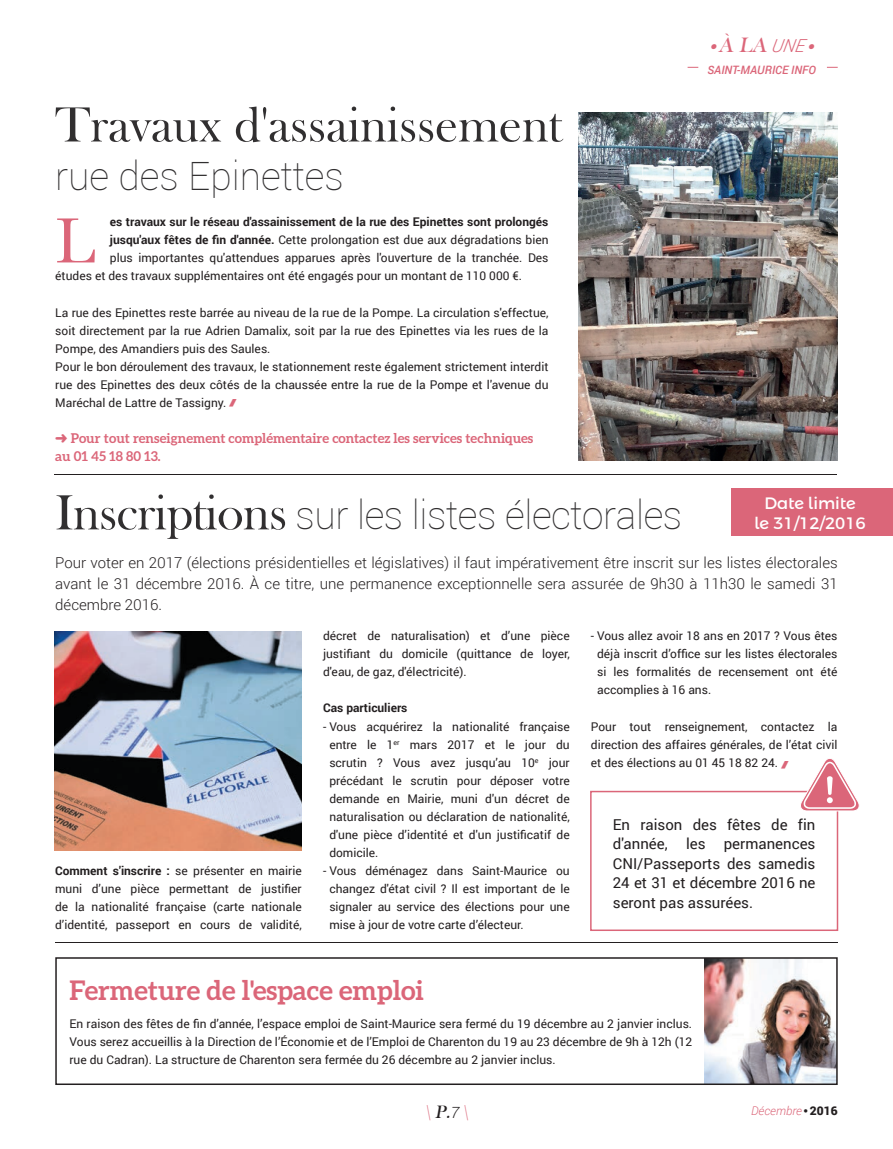
<style>
.page{position:relative;width:893px;height:1149px;background:#fff}
.page>*{position:absolute;margin:0;border:0;box-sizing:border-box;transform-origin:0 0}
.t1{font:66.3px "Baskerville";color:#db6679}
.t2{font:51px "Bask Old Face";color:#312f30}
.t3{font:100 39px "Roboto";letter-spacing:-.01em;color:#312f30}
.t4{font:700 27px "Aleo";color:#db6679}
.t5{font:italic 21.3px "Bask Old Face";color:#db6679}
.t6{font:italic 18.45px "Bask Old Face";color:#db6679}
.t7{font:16.5px/19.8px "Montserrat Alternates";color:#fff;text-align:center}
.t8{font:300 15px/21px "Roboto";color:#231f20;text-align:justify}
.t9{font:15px/19.5px "Roboto";color:#231f20;text-align:justify}
.t10{font:700 13.5px/18px "Aleo";color:#db6679}
.t11{font:12px/18px "Roboto";color:#231f20;text-align:justify}
.t12{font:700 12px "Roboto";color:#231f20}
.t13{font:italic 300 12px "Roboto";color:#db6679}
.t14{font:italic 500 11.55px "Roboto";color:#db6679}
.t15{font:italic 6.9px "Zapf Dingbats ITC";color:#db6679}
.s1{font-weight:700}
.s2{font-family:"Bask Old Face";font-weight:400;font-size:51px}
.s3{font-family:"Roboto";font-weight:300;font-size:17.85px}
.s4{color:#231f20}
.s5{font-family:"Roboto";font-weight:300;font-size:15.45px;color:#231f20}
.s6{font-family:"Bask Old Face";font-weight:400;font-style:normal;color:#231f20}
.s7{font-weight:900;font-style:normal;color:#231f20}
</style>
<div class="page">
<img style="left:705px;top:959px;width:130px;height:122px">
<hr style="left:54px;top:474px;width:783px;height:1px;background:#231f20">
<img style="left:578px;top:113px;width:260px;height:347px">
<hr style="left:55px;top:941px;width:783px;height:1px;background:#231f20">
<div style="left:590px;top:790px;width:248px;height:140px;border:2px solid #db6679"></div>
<img style="left:55px;top:631px;width:247px;height:219px">
<div style="left:55px;top:956px;width:783px;height:128px;border:2px solid #231f20"></div>
<svg style="left:799px;top:759px;width:60px;height:52px"></svg>
<div style="left:731px;top:488px;width:162px;height:47px;background:#db6679"></div>
<h2 class="t2" style="left:55px;top:96px;width:508px">Travaux d'assainissement</h2>
<h3 class="t3" style="left:55px;top:148px;width:290px">rue des Epinettes</h3>
<h1 class="t1" style="left:55px;top:202px;width:42px">L</h1>
<p class="t12" style="left:110px;top:214px;width:440px">es travaux sur le réseau d'assainissement de la rue des Epinettes sont prolongés</p>
<p class="t11" style="left:110px;top:231px;width:440px"><span class="s1">jusqu'aux fêtes de fin d'année.</span> Cette prolongation est due aux dégradations bien</p>
<p class="t11" style="left:110px;top:249px;width:440px">plus importantes qu'attendues apparues après l'ouverture de la tranchée. Des</p>
<p class="t11" style="left:55px;top:267px;width:468px">études et des travaux supplémentaires ont été engagés pour un montant de 110 000 €.</p>
<p class="t11" style="left:55px;top:303px;width:495px;text-align:left">La rue des Epinettes reste barrée au niveau de la rue de la Pompe. La circulation s'effectue, soit directement par la rue Adrien Damalix, soit par la rue des Epinettes via les rues de la Pompe, des Amandiers puis des Saules.<br>Pour le bon déroulement des travaux, le stationnement reste également strictement interdit rue des Epinettes des deux côtés de la chaussée entre la rue de la Pompe et l'avenue du Maréchal de Lattre de Tassigny.</p>
<p class="t10" style="left:55px;top:428px;width:480px">➜ Pour tout renseignement complémentaire contactez les services techniques au 01 45 18 80 13.</p>
<h3 class="t3" style="left:55px;top:488px;width:629px"><span class="s2">Inscriptions</span> sur les listes électorales</h3>
<h3 class="t5" style="left:711px;top:34px;width:95px">● À LA <span class="s3">UNE</span></h3>
<p class="t15" style="left:808px;top:43px;width:8px">●</p>
<p class="t14" style="left:708px;top:62px;width:110px">SAINT-MAURICE INFO</p>
<h3 class="t7" style="left:754px;top:493px;width:113px">Date limite<br>le 31/12/2016</h3>
<p class="t8" style="left:55px;top:551px;width:784px">Pour voter en 2017 (élections présidentielles et législatives) il faut impérativement être inscrit sur les listes électorales avant le 31 décembre 2016. à ce titre, une permanence exceptionnelle sera assurée de 9h30 à 11h30 le samedi 31 décembre 2016.</p>
<p class="t11" style="left:55px;top:861px;width:248px"><span class="s1">Comment s'inscrire :</span> se présenter en mairie muni d’une pièce permettant de justifier de la nationalité française (carte nationale d’identité, passeport en cours de validité,</p>
<p class="t11" style="left:323px;top:626px;width:248px">décret de naturalisation) et d’une pièce justifiant du domicile (quittance de loyer, d'eau, de gaz, d'électricité).</p>
<p class="t12" style="left:323px;top:699px;width:86px">Cas particuliers</p>
<p class="t11" style="left:329px;top:716px;width:242px;text-indent:-6px">- Vous acquérirez la nationalité française entre le 1<sup>er</sup> mars 2017 et le jour du scrutin ? Vous avez jusqu’au 10<sup>e</sup> jour précédant le scrutin pour déposer votre demande en Mairie, muni d'un décret de naturalisation ou déclaration de nationalité, d'une pièce d’identité et d'un justificatif de domicile.</p>
<p class="t11" style="left:329px;top:860px;width:242px;text-indent:-6px">- Vous déménagez dans Saint-Maurice ou changez d'état civil ? Il est important de le signaler au service des élections pour une mise à jour de votre carte d’électeur.</p>
<p class="t11" style="left:597px;top:626px;width:242px;text-indent:-6px">- Vous allez avoir 18 ans en 2017 ? Vous êtes déjà inscrit d’office sur les listes électorales si les formalités de recensement ont été accomplies à 16 ans.</p>
<p class="t11" style="left:591px;top:716px;width:248px">Pour tout renseignement, contactez la direction des affaires générales, de l’état civil et des élections au 01 45 18 82 24.</p>
<p class="t9" style="left:613px;top:813px;width:204px">En raison des fêtes de fin d'année, les permanences CNI/Passeports des samedis 24 et 31 et décembre 2016 ne seront pas assurées.</p>
<h3 class="t4" style="left:70px;top:974px;width:356px">Fermeture de l'espace emploi</h3>
<p class="t11" style="left:70px;top:1013px;width:624px">En raison des fêtes de fin d’année, l’espace emploi de Saint-Maurice sera fermé du 19 décembre au 2 janvier inclus.<br>Vous serez accueillis à la Direction de l’Économie et de l’Emploi de Charenton du 19 au 23 décembre de 9h à 12h (12 rue du Cadran). La structure de Charenton sera fermée du 26 décembre au 2 janvier inclus.</p>
<h3 class="t6" style="left:425px;top:1101px;width:45px">\ <span class="s4">P.</span><span class="s5">7</span> \</h3>
<p class="t13" style="left:751px;top:1101px;width:88px">Décembre<span class="s6">•</span><span class="s7">2016</span></p>
</div>
